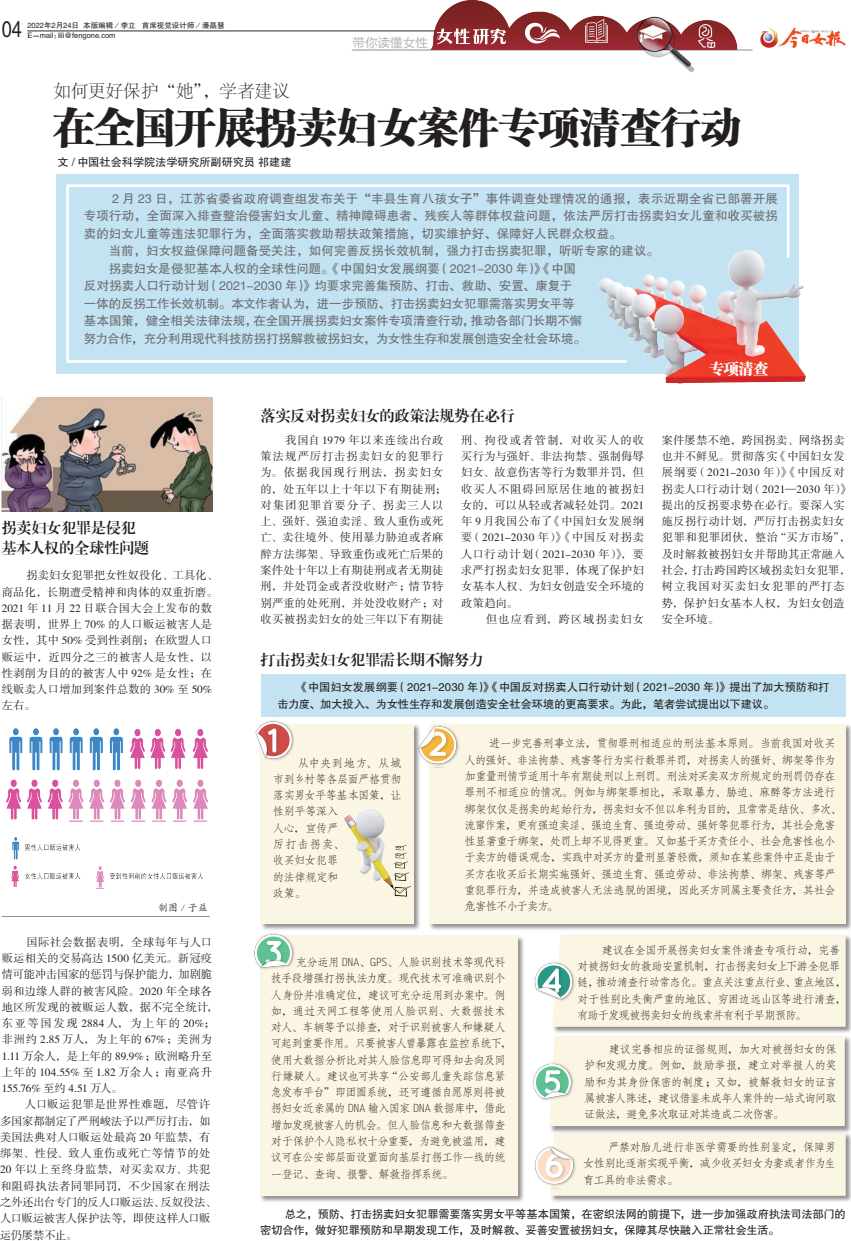
<style>
.page{position:relative;width:851px;height:1241px;background:#fff}
.page>*{position:absolute;margin:0;border:0;box-sizing:border-box;transform-origin:0 0}
.t1{font:41.25px "FZCSJW GB1 0";letter-spacing:-.02em;color:#231f20}
.t2{font:22.62px "FZHTJW GB1 0";color:#231f20;scale:.8 1}
.t3{font:17.5px "FZSYJW GB1 0";color:#231f20}
.t4{font:15px/20px "FZXBSJW GB1 0";letter-spacing:-.01em;color:#231f20}
.t5{font:15px "FZCSJW GB1 0";color:#fff}
.t6{font:12.5px "FZHTJW GB1 0";color:#6c6d70}
.t7{font:12.5px "FZHTJW GB1 0";letter-spacing:.02em;color:#6c6d70}
.t8{font:12.5px "FZHTJW GB1 0";letter-spacing:-.02em;color:#6c6d70}
.t9{font:12.5px "FZLTHK GBK1 0";letter-spacing:.01em;color:#b2b3b7}
.t10{font:11.25px/16.2px "FZSSJW GB1 0";letter-spacing:.025em;color:#231f20}
.t11{font:11.25px/16.2px "FZFSJW GB1 0";letter-spacing:-.055em;color:#231f20}
.t12{font:11.25px/16.2px "FZHTJW GB1 0";letter-spacing:-.01em;color:#231f20}
.t13{font:11.25px/16.2px "FZFSJW GB1 0";letter-spacing:-.035em;color:#231f20}
.t14{font:11.25px "FZSSJW GB1 0";letter-spacing:.1em;color:#231f20}
.t15{font:10px "FZKTJW GB1 0";color:#231f20}
.t16{font:7.5px "FZHTJW GB1 0";color:#231f20}
</style>
<div class="page">
<div style="left:548px;top:1034px;width:302px;height:99px;background:#231f20;opacity:.5"></div>
<div style="left:549px;top:1036px;width:295px;height:89px;background:#fbf5e3"></div>
<div style="left:259px;top:722px;width:163px;height:209px;background:#231f20;opacity:.5"></div>
<div style="left:260px;top:724px;width:154px;height:199px;background:#fbf5e3"></div>
<div style="left:56px;top:174px;width:742px;height:199px;background:#c3e3f2"></div>
<hr style="left:352px;top:50px;width:400px;height:1px;background:#8d8f92">
<div style="left:261px;top:673px;width:584px;height:43px;background:#c3e3f2"></div>
<hr style="left:27px;top:31px;width:468px;height:1px;background:#2e2737">
<img style="left:760px;top:28px;width:84px;height:20px">
<img style="left:410px;top:0;width:328px;height:50px">
<svg style="left:524px;top:22px;width:35px;height:22px"></svg>
<svg style="left:437px;top:29px;width:69px;height:15px"></svg>
<img style="left:624px;top:0;width:73px;height:73px">
<img style="left:694px;top:24px;width:24px;height:24px">
<img style="left:639px;top:20px;width:27px;height:27px">
<img style="left:585px;top:20px;width:22px;height:22px">
<img style="left:2px;top:397px;width:210px;height:114px">
<img style="left:255px;top:720px;width:45px;height:41px">
<div style="left:427px;top:722px;width:423px;height:209px;background:#231f20;opacity:.5"></div>
<div style="left:429px;top:724px;width:416px;height:199px;background:#fbf5e3"></div>
<img style="left:417px;top:722px;width:44px;height:45px">
<div style="left:259px;top:934px;width:266px;height:269px;background:#231f20;opacity:.5"></div>
<div style="left:260px;top:935px;width:257px;height:260px;background:#fbf5e3"></div>
<div style="left:551px;top:932px;width:299px;height:102px;background:#231f20;opacity:.5"></div>
<div style="left:552px;top:934px;width:293px;height:92px;background:#fbf5e3"></div>
<div style="left:549px;top:1131px;width:301px;height:72px;background:#231f20;opacity:.5"></div>
<div style="left:550px;top:1132px;width:295px;height:63px;background:#fbf5e3"></div>
<img style="left:534px;top:959px;width:44px;height:42px">
<img style="left:254px;top:930px;width:42px;height:39px">
<img style="left:533px;top:1062px;width:45px;height:39px">
<img style="left:535px;top:1145px;width:42px;height:43px">
<img style="left:344px;top:806px;width:85px;height:92px">
<img style="left:581px;top:193px;width:225px;height:191px">
<svg style="left:66px;top:184px;width:724px;height:180px"></svg>
<img style="left:6px;top:728px;width:201px;height:160px">
<hr style="left:2px;top:916px;width:208px;height:1px;background:#8d8f92">
<h2 class="t2" style="left:2px;top:17px;width:27px">04</h2>
<p class="t16" style="left:27px;top:31px;width:90px">E－mail：lili@fengone.com</p>
<p class="t16" style="left:27px;top:21px;width:199px">2022年2月24日 本版编辑／李立 首席视觉设计师／潘晶慧</p>
<p class="t9" style="left:352px;top:36px;width:77px">带你读懂女性</p>
<h3 class="t3" style="left:53px;top:82px;width:238px">如何更好保护“她”，学者建议</h3>
<h1 class="t1" style="left:53px;top:104px;width:690px">在全国开展拐卖妇女案件专项清查行动</h1>
<p class="t12" style="left:58px;top:155px;width:235px">文 / 中国社会科学院法学研究所副研究员 祁建建</p>
<p class="t7" style="left:112px;top:191px;width:667px">2 月 23 日，江苏省委省政府调查组发布关于“丰县生育八孩女子”事件调查处理情况的通报，表示近期全省已部署开展</p>
<p class="t6" style="left:84px;top:209px;width:695px">专项行动，全面深入排查整治侵害妇女儿童、精神障碍患者、残疾人等群体权益问题，依法严厉打击拐卖妇女儿童和收买被拐</p>
<p class="t6" style="left:84px;top:226px;width:539px">卖的妇女儿童等违法犯罪行为，全面落实救助帮扶政策措施，切实维护好、保障好人民群众权益。</p>
<p class="t6" style="left:109px;top:244px;width:551px">当前，妇女权益保障问题备受关注，如何完善反拐长效机制，强力打击拐卖犯罪，听听专家的建议。</p>
<p class="t6" style="left:109px;top:261px;width:468px">拐卖妇女是侵犯基本人权的全球性问题。《中国妇女发展纲要（2021-2030 年）》《中国</p>
<p class="t6" style="left:84px;top:279px;width:489px">反对拐卖人口行动计划（2021-2030 年）》均要求完善集预防、打击、救助、安置、康复于</p>
<p class="t8" style="left:84px;top:296px;width:492px">一体的反拐工作长效机制。本文作者认为，进一步预防、打击拐卖妇女犯罪需落实男女平等</p>
<p class="t6" style="left:84px;top:314px;width:500px">基本国策，健全相关法律法规，在全国开展拐卖妇女案件专项清查行动，推动各部门长期不懈</p>
<p class="t6" style="left:84px;top:331px;width:503px">努力合作，充分利用现代科技防拐打拐解救被拐妇女，为女性生存和发展创造安全社会环境。</p>
<h3 class="t4" style="left:2px;top:518px;width:149px">拐卖妇女犯罪是侵犯基本人权的全球性问题</h3>
<p class="t10" style="left:2px;top:568px;width:217px;text-indent:25px">拐卖妇女犯罪把女性奴役化、工具化、商品化，长期遭受精神和肉体的双重折磨。<br>2021 年 11 月 22 日联合国大会上发布的数据表明，世界上 70% 的人口贩运被害人是女性，其中 50% 受到性剥削；在欧盟人口贩运中，近四分之三的被害人是女性，以性剥削为目的的被害人中 92% 是女性；在线贩卖人口增加到案件总数的 30% 至 50%左右。</p>
<p class="t15" style="left:158px;top:901px;width:51px">制图 / 子益</p>
<p class="t10" style="left:2px;top:934px;width:217px;text-indent:25px">国际社会数据表明，全球每年与人口贩运相关的交易高达 1500 亿美元。新冠疫情可能冲击国家的惩罚与保护能力，加剧脆弱和边缘人群的被害风险。2020 年全球各地区所发现的被贩运人数，据不完全统计，东亚等国发现 2884人，为上年的 20%；非洲约 2.85 万人，为上年的 67%；美洲为<br>1.11 万余人，是上年的 89.9%；欧洲略升至上年的 104.55% 至 1.82 万余人；南亚高升<br>155.76% 至约 4.51 万人。</p>
<p class="t10" style="left:0;top:1096px;width:217px;text-indent:25px">人口贩运犯罪是世界性难题，尽管许多国家都制定了严刑峻法予以严厉打击，如美国法典对人口贩运处最高 20 年监禁，有绑架、性侵、致人重伤或死亡等情节的处<br>20 年以上至终身监禁，对买卖双方、共犯和阻碍执法者同罪同罚，不少国家在刑法之外还出台专门的反人口贩运法、反奴役法、人口贩运被害人保护法等，即使这样人口贩运仍屡禁不止。</p>
<h3 class="t4" style="left:260px;top:406px;width:255px">落实反对拐卖妇女的政策法规势在必行</h3>
<p class="t10" style="left:260px;top:432px;width:187px;text-indent:25px">我国自 1979 年以来连续出台政策法规严厉打击拐卖妇女的犯罪行为。依据我国现行刑法，拐卖妇女的，处五年以上十年以下有期徒刑；对集团犯罪首要分子、拐卖三人以上、强奸、强迫卖淫、致人重伤或死亡、卖往境外、使用暴力胁迫或者麻醉方法绑架、导致重伤或死亡后果的案件处十年以上有期徒刑或者无期徒刑，并处罚金或者没收财产；情节特别严重的处死刑，并处没收财产；对收买被拐卖妇女的处三年以下有期徒</p>
<p class="t10" style="left:461px;top:432px;width:184px;text-align:justify">刑、拘役或者管制，对收买人的收买行为与强奸、非法拘禁、强制侮辱妇女、故意伤害等行为数罪并罚，但收买人不阻碍回原居住地的被拐妇女的，可以从轻或者减轻处罚。2021年 9 月我国公布了《中国妇女发展纲要（2021-2030 年）》《中国反对拐卖人口行动计划（2021-2030 年）》，要求严打拐卖妇女犯罪，体现了保护妇女基本人权、为妇女创造安全环境的政策趋向。</p>
<p class="t14" style="left:486px;top:613px;width:159px">但也应看到，跨区域拐卖妇女</p>
<h3 class="t5" style="left:709px;top:360px;width:61px">专项清查</h3>
<p class="t10" style="left:661px;top:432px;width:190px">案件屡禁不绝，跨国拐卖、网络拐卖也并不鲜见。贯彻落实《中国妇女发展纲要（2021-2030 年）》《中国反对拐卖人口行动计划（2021—2030 年）》提出的反拐要求势在必行。要深入实施反拐行动计划，严厉打击拐卖妇女犯罪和犯罪团伙，整治“买方市场”，及时解救被拐妇女并帮助其正常融入社会，打击跨国跨区域拐卖妇女犯罪，树立我国对买卖妇女犯罪的严打态势，保护妇女基本人权，为妇女创造安全环境。</p>
<h3 class="t4" style="left:260px;top:650px;width:224px">打击拐卖妇女犯罪需长期不懈努力</h3>
<p class="t12" style="left:277px;top:679px;width:553px;text-indent:19px">《中国妇女发展纲要（2021-2030 年）》《中国反对拐卖人口行动计划（2021-2030 年）》提出了加大预防和打击力度、加大投入、为女性生存和发展创造安全社会环境的更高要求。为此，笔者尝试提出以下建议。</p>
<p class="t13" style="left:273px;top:754px;width:130px;text-indent:25px">从中央到地方、从城市到乡村等各层面严格贯彻落实男女平等基本国策，让性别平等深入<br>人心，宣传严<br>厉打击拐卖、<br>收买妇女犯罪<br>的法律规定和<br>政策。</p>
<p class="t11" style="left:464px;top:735px;width:378px;text-indent:25px">进一步完善刑事立法，贯彻罪刑相适应的刑法基本原则。当前我国对收买人的强奸、非法拘禁、残害等行为实行数罪并罚，对拐卖人的强奸、绑架等作为加重量刑情节适用十年有期徒刑以上刑罚。刑法对买卖双方所规定的刑罚仍存在罪刑不相适应的情况。例如与绑架罪相比，采取暴力、胁迫、麻醉等方法进行绑架仅仅是拐卖的起始行为，拐卖妇女不但以牟利为目的，且常常是结伙、多次、流窜作案，更有强迫卖淫、强迫生育、强迫劳动、强奸等犯罪行为，其社会危害性显著重于绑架，处罚上却不见得更重。又如基于买方责任小、社会危害性也小于卖方的错误观念，实践中对买方的量刑显著轻微，须知在某些案件中正是由于买方在收买后长期实施强奸、强迫生育、强迫劳动、非法拘禁、绑架、残害等严重犯罪行为，并造成被害人无法逃脱的困境，因此买方同属主要责任方，其社会危害性不小于卖方。</p>
<p class="t11" style="left:271px;top:954px;width:242px;text-indent:25px">充分运用 DNA、GPS、人脸识别技术等现代科技手段增强打拐执法力度。现代技术可准确识别个人身份并准确定位，建议可充分运用到办案中。例如，通过天网工程等使用人脸识别、大数据技术对人、车辆等予以排查，对于识别被害人和嫌疑人可起到重要作用。只要被害人曾暴露在监控系统下，使用大数据分析比对其人脸信息即可得知去向及同行嫌疑人。建议也可共享“公安部儿童失踪信息紧急发布平台”即团圆系统，还可遵循自愿原则将被拐妇女近亲属的 DNA 输入国家 DNA 数据库中，借此增加发现被害人的机会。但人脸信息和大数据筛查对于保护个人隐私权十分重要，为避免被滥用，建议可在公安部层面设置面向基层打拐工作一线的统一登记、查询、报警、解救指挥系统。</p>
<p class="t11" style="left:577px;top:941px;width:270px;text-indent:25px">建议在全国开展拐卖妇女案件清查专项行动，完善对被拐妇女的救助安置机制，打击拐卖妇女上下游全犯罪链，推动清查行动常态化。重点关注重点行业、重点地区，对于性别比失衡严重的地区、穷困边远山区等进行清查，有助于发现被拐卖妇女的线索并有利于早期预防。</p>
<p class="t11" style="left:584px;top:1041px;width:254px;text-align:justify;text-indent:25px">建议完善相应的证据规则，加大对被拐妇女的保护和发现力度。例如，鼓励举报，建立对举报人的奖励和为其身份保密的制度；又如，被解救妇女的证言属被害人陈述，建议借鉴未成年人案件的一站式询问取证做法，避免多次取证对其造成二次伤害。</p>
<p class="t11" style="left:583px;top:1139px;width:254px;text-align:justify;text-indent:25px">严禁对胎儿进行非医学需要的性别鉴定，保障男女性别比逐渐实现平衡，减少收买妇女为妻或者作为生育工具的非法需求。</p>
<p class="t12" style="left:260px;top:1205px;width:587px;text-indent:25px">总之，预防、打击拐卖妇女犯罪需要落实男女平等基本国策，在密织法网的前提下，进一步加强政府执法司法部门的密切合作，做好犯罪预防和早期发现工作，及时解救、妥善安置被拐妇女，保障其尽快融入正常社会生活。</p>
</div>
